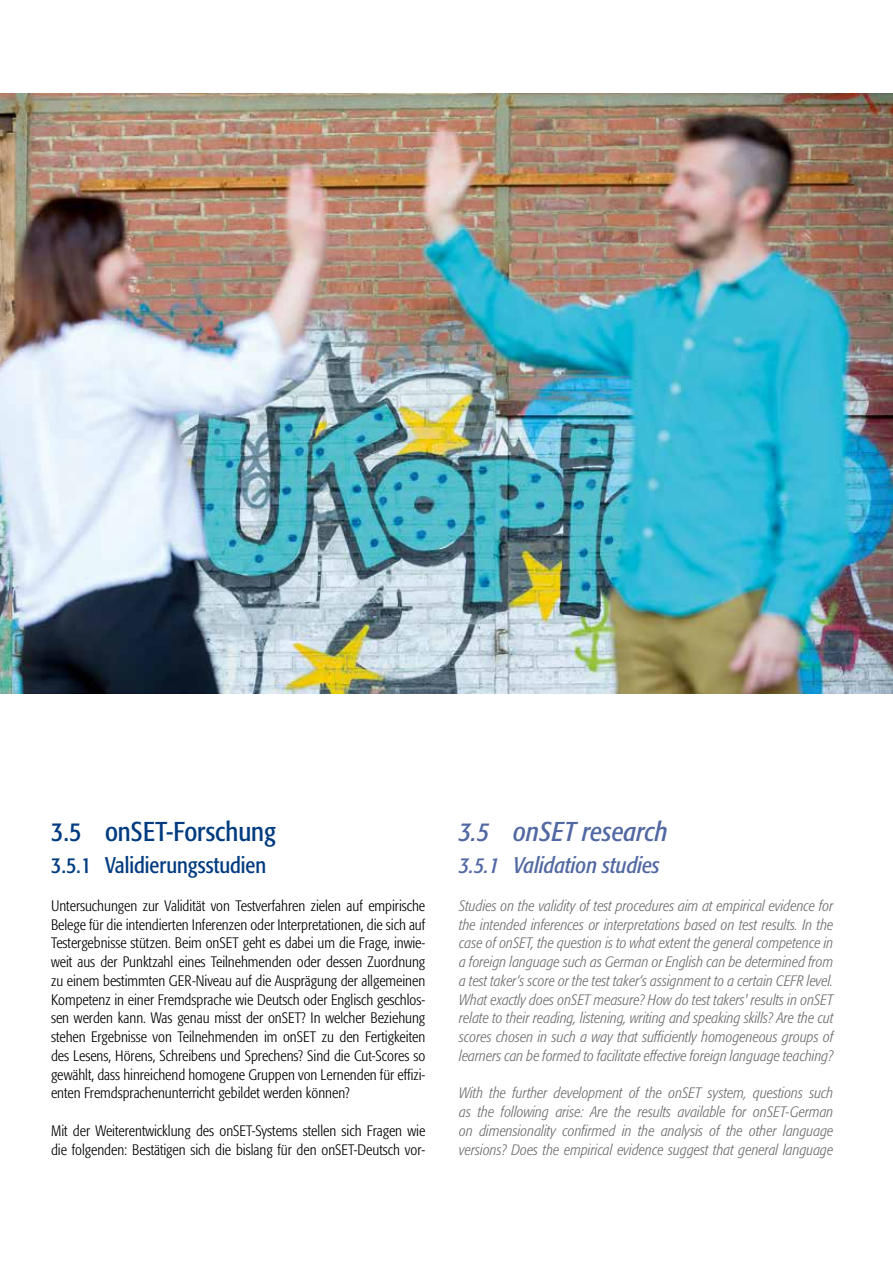
<style>
.page{position:relative;width:893px;height:1263px;background:#fff}
.page>*{position:absolute;margin:0;border:0;box-sizing:border-box;transform-origin:0 0}
.t1{font:condensed 27px "Formata Pro";color:#003b7f}
.t2{font:italic condensed 27px "Formata Pro";color:#5168a2}
.t3{font:condensed 22.5px "Formata Pro";color:#003b7f}
.t4{font:italic condensed 22.5px "Formata Pro";color:#5168a2}
.t5{font:italic 300 condensed 15px/18.8px "Formata Pro";color:#6e6e6e;text-align:justify}
.t6{font:300 condensed 15px/18.8px "Formata Pro";color:#000;text-align:justify}
</style>
<div class="page">
<img style="left:0;top:94px;width:893px;height:599px">
<h1 class="t1" style="left:51px;top:814px;width:226px">3.5 onSET-Forschung</h1>
<h2 class="t3" style="left:51px;top:851px;width:217px">3.5.1 Validierungsstudien</h2>
<p class="t6" style="left:51px;top:896px;width:376px">Untersuchungen zur Validität von Testverfahren zielen auf empirische Belege für die intendierten Inferenzen oder Interpretationen, die sich auf Testergebnisse stützen. Beim onSET geht es dabei um die Frage, inwie&shy;weit aus der Punktzahl eines Teilnehmenden oder dessen Zuordnung zu einem bestimmten GER-Niveau auf die Ausprägung der allgemeinen Kompetenz in einer Fremdsprache wie Deutsch oder Englisch geschlos&shy;sen werden kann. Was genau misst der onSET? In welcher Beziehung stehen Ergebnisse von Teilnehmenden im onSET zu den Fertigkeiten des Lesens, Hörens, Schreibens und Sprechens? Sind die Cut-Scores so gewählt, dass hinreichend homogene Gruppen von Lernenden für effizi&shy;enten Fremdsprachenunterricht gebildet werden können?</p>
<p class="t6" style="left:51px;top:1121px;width:376px">Mit der Weiterentwicklung des onSET-Systems stellen sich Fragen wie die folgenden: Bestätigen sich die bislang für den onSET-Deutsch vor-</p>
<h1 class="t2" style="left:459px;top:814px;width:210px">3.5 onSET research</h1>
<h2 class="t4" style="left:459px;top:851px;width:202px">3.5.1 Validation studies</h2>
<p class="t5" style="left:459px;top:896px;width:376px">Studies on the validity of test procedures aim at empirical evidence for the intended inferences or interpretations based on test results. In the case of onSET, the question is to what extent the general competence in a foreign language such as German or English can be determined from a test taker‘s score or the test taker‘s assignment to a certain CEFR level.<br>What exactly does onSET measure? How do test takers' results in onSET relate to their reading, listening, writing and speaking skills? Are the cut scores chosen in such a way that sufficiently homogeneous groups of learners can be formed to facilitate effective foreign language teaching?</p>
<p class="t5" style="left:459px;top:1084px;width:376px">With the further development of the onSET system, questions such as the following arise: Are the results available for onSET-German on dimensionality confirmed in the analysis of the other language versions? Does the empirical evidence suggest that general language</p>
</div>
